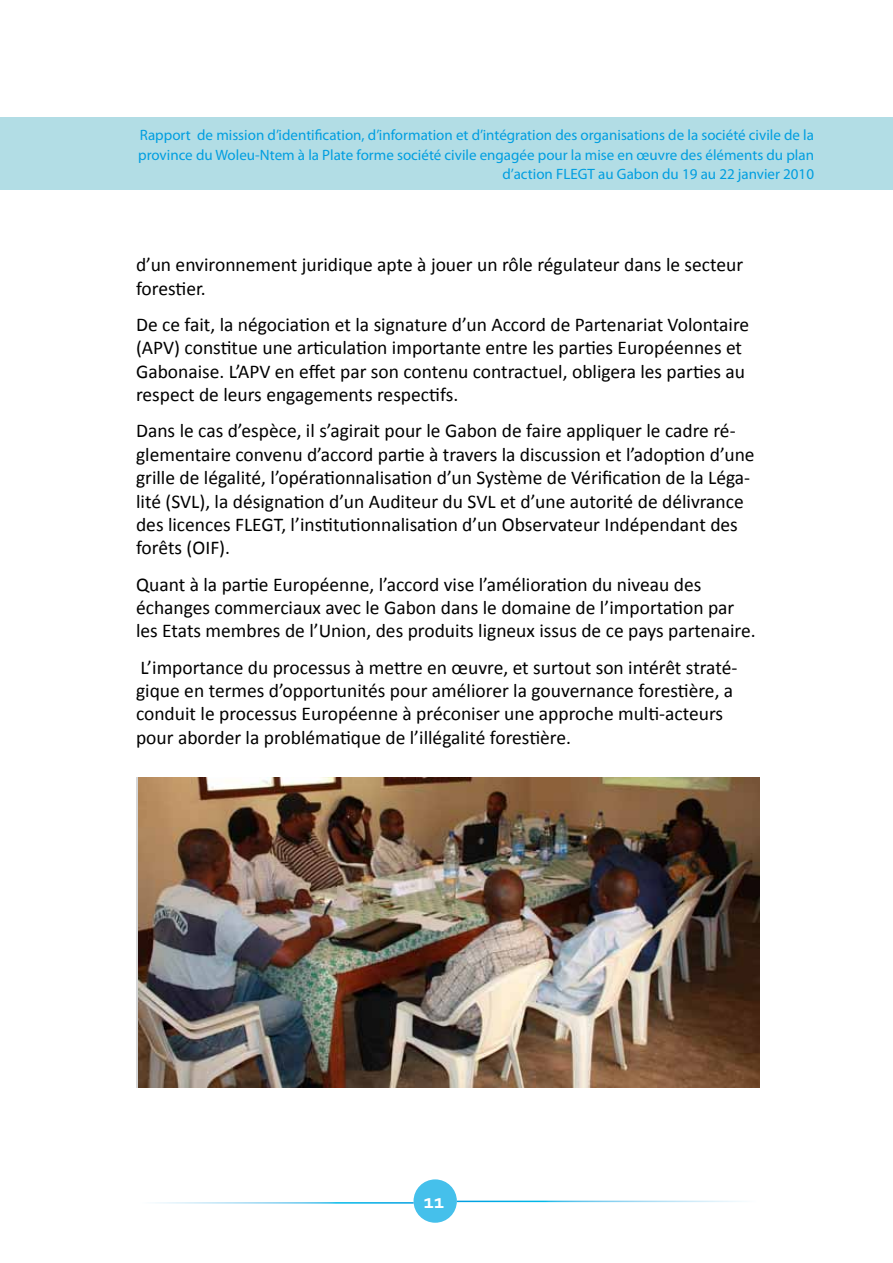
<style>
.page{position:relative;width:893px;height:1263px;background:#fff}
.page>*{position:absolute;margin:0;border:0;box-sizing:border-box;transform-origin:0 0}
.t1{font:700 21px "Corbel";color:#fff}
.t2{font:19.5px/23.4px "Calibri";color:#000}
.t3{font:15px/19.5px "Myriad Pro";color:#009ee0;text-align:right}
</style>
<div class="page">
<div style="left:414px;top:1179px;width:43px;height:44px;background:#45c0eb;border-radius:50%"></div>
<img style="left:138px;top:777px;width:621px;height:311px">
<hr style="left:0;top:118px;width:1px;height:72px;background:#b2dde5">
<div style="left:1px;top:118px;width:892px;height:72px;background:#b2dde5"></div>
<p class="t3" style="left:138px;top:125px;width:677px">Rapport de mission d’identification, d’information et d’intégration des organisations de la société civile de la province du Woleu-Ntem à la Plate forme société civile engagée pour la mise en œuvre des éléments du plan d’action FLEGT au Gabon du 19 au 22 janvier 2010</p>
<p class="t2" style="left:136px;top:252px;width:609px">d’un environnement juridique apte à jouer un rôle régulateur dans le secteur forestier.</p>
<p class="t2" style="left:136px;top:312px;width:615px">De ce fait, la négociation et la signature d’un Accord de Partenariat Volontaire (APV) constitue une articulation importante entre les parties Européennes et Gabonaise. L’APV en effet par son contenu contractuel, obligera les parties au respect de leurs engagements respectifs.</p>
<p class="t2" style="left:136px;top:418px;width:620px">Dans le cas d’espèce, il s’agirait pour le Gabon de faire appliquer le cadre ré&shy;glementaire convenu d’accord partie à travers la discussion et l’adoption d’une grille de légalité, l’opérationnalisation d’un Système de Vérification de la Léga&shy;lité (SVL), la désignation d’un Auditeur du SVL et d’une autorité de délivrance des licences FLEGT, l’institutionnalisation d’un Observateur Indépendant des forêts (OIF).</p>
<p class="t2" style="left:136px;top:571px;width:621px">Quant à la partie Européenne, l’accord vise l’amélioration du niveau des échanges commerciaux avec le Gabon dans le domaine de l’importation par les Etats membres de l’Union, des produits ligneux issus de ce pays partenaire.</p>
<p class="t2" style="left:136px;top:654px;width:603px">L’importance du processus à mettre en œuvre, et surtout son intérêt straté&shy;gique en termes d’opportunités pour améliorer la gouvernance forestière, a conduit le processus Européenne à préconiser une approche multi-acteurs pour aborder la problématique de l’illégalité forestière.</p>
<p class="t1" style="left:424px;top:1188px;width:22px">11</p>
</div>
